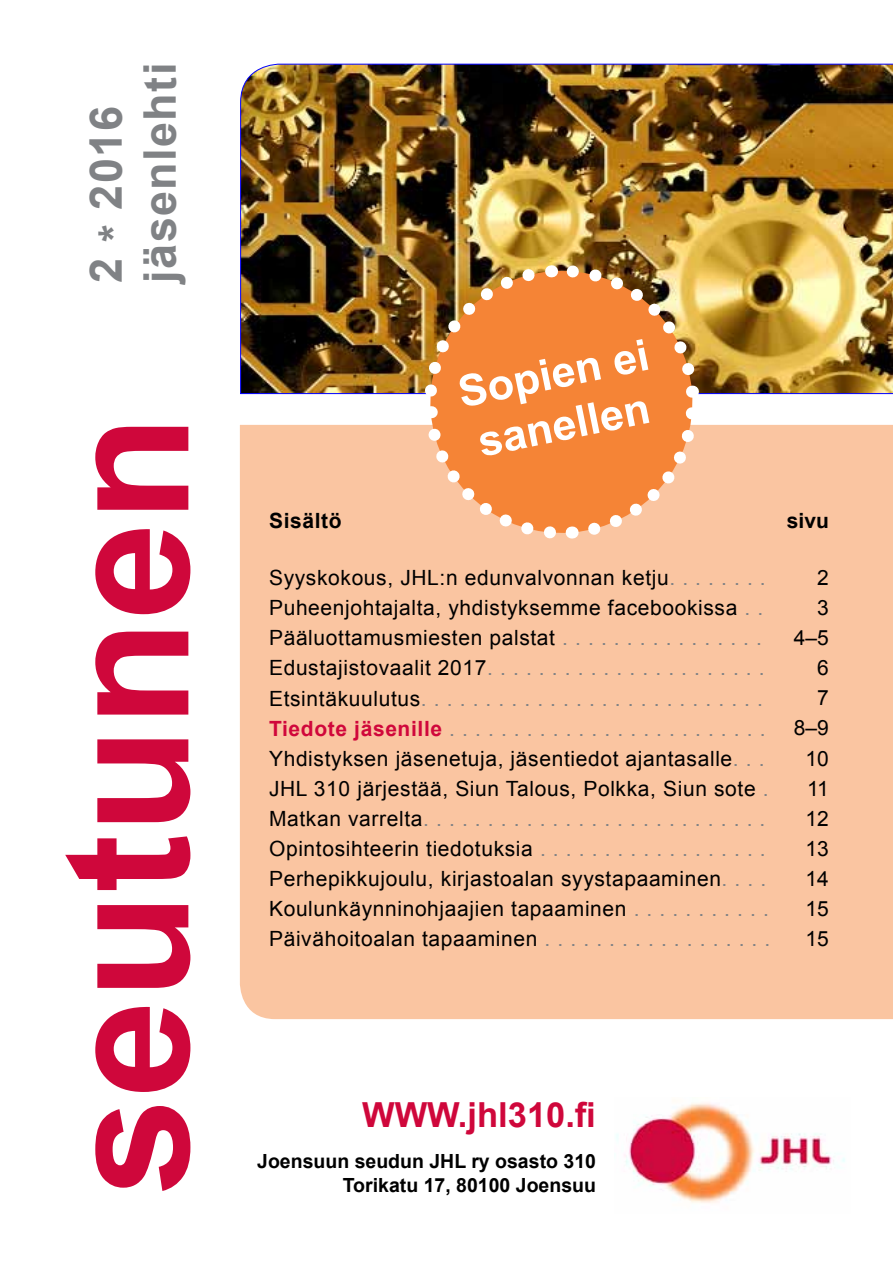
<style>
.page{position:relative;width:893px;height:1263px;background:#fff}
.page>*{position:absolute;margin:0;border:0;box-sizing:border-box;transform-origin:0 0}
.t1{font:700 175.5px "Arial";color:#cf073b}
.t2{font:700 45px/54px "Arial";letter-spacing:.03em;color:#808285}
.t3{font:700 43.5px/52.2px "Arial";color:#fff}
.t4{font:700 34.5px "Arial";color:#cf073b}
.t5{font:21px/30px "Arial";letter-spacing:.03em;color:#000}
.t6{font:21px/30px "Arial";color:#000;text-align:right}
.t7{font:700 21px "Arial";letter-spacing:.03em;color:#000}
.t8{font:700 19.5px/23.4px "Arial";color:#000;text-align:right}
.s1{color:#808285}
.s2{font-weight:700;color:#d0073b}
</style>
<div class="page">
<div style="left:239px;top:424px;width:654px;height:596px;background:#fac5a1"></div>
<img style="left:240px;top:63px;width:653px;height:331px">
<img style="left:616px;top:1103px;width:229px;height:100px">
<svg style="left:418px;top:259px;width:286px;height:286px;background:#e89351"></svg>
<h2 class="t2" style="left:80px;top:283px;width:221px;rotate:-90deg">2 * 2016 jäsenlehti</h2>
<h1 class="t1" style="left:10px;top:1195px;width:782px;rotate:-90deg">seutunen</h1>
<h3 class="t3" style="left:454px;top:369px;width:195px;rotate:-12deg">Sopien ei sanellen</h3>
<p class="t7" style="left:269px;top:507px;width:74px">Sisältö</p>
<p class="t5" style="left:269px;top:563px;width:503px">Syyskokous, JHL:n edunvalvonnan ketju<span class="s1">. . . . . . . .<br></span>Puheenjohtajalta, yhdistyksemme facebookissa <span class="s1">. .<br></span>Pääluottamusmiesten palstat <span class="s1">. . . . . . . . . . . . . . . .<br></span>Edustajistovaalit 2017<span class="s1">. . . . . . . . . . . . . . . . . . . . . .<br></span>Etsintäkuulutus<span class="s1">. . . . . . . . . . . . . . . . . . . . . . . . . . .<br></span><span class="s2">Tiedote jäsenille</span> <span class="s1">. . . . . . . . . . . . . . . . . . . . . . . . .<br></span>Yhdistyksen jäsenetuja, jäsentiedot ajantasalle<span class="s1">. . .<br></span>JHL 310 järjestää, Siun Talous, Polkka, Siun sote <span class="s1">.<br></span>Matkan varrelta<span class="s1">. . . . . . . . . . . . . . . . . . . . . . . . . . .<br></span>Opintosihteerin tiedotuksia <span class="s1">. . . . . . . . . . . . . . . . . .<br></span>Perhepikkujoulu, kirjastoalan syystapaaminen<span class="s1">. . . .<br></span>Koulunkäynninohjaajien tapaaminen <span class="s1">. . . . . . . . . . .<br></span>Päivähoitoalan tapaaminen <span class="s1">. . . . . . . . . . . . . . . . . .</span></p>
<p class="t7" style="left:787px;top:507px;width:44px">sivu</p>
<p class="t6" style="left:794px;top:563px;width:37px">2<br>3<br>4–5<br>6<br>7<br>8–9<br>10<br>11<br>12<br>13<br>14<br>15<br>15</p>
<h3 class="t4" style="left:362px;top:1092px;width:235px">WWW.jhl310.fi</h3>
<p class="t8" style="left:257px;top:1150px;width:340px">Joensuun seudun JHL ry osasto 310<br>Torikatu 17, 80100 Joensuu</p>
</div>
